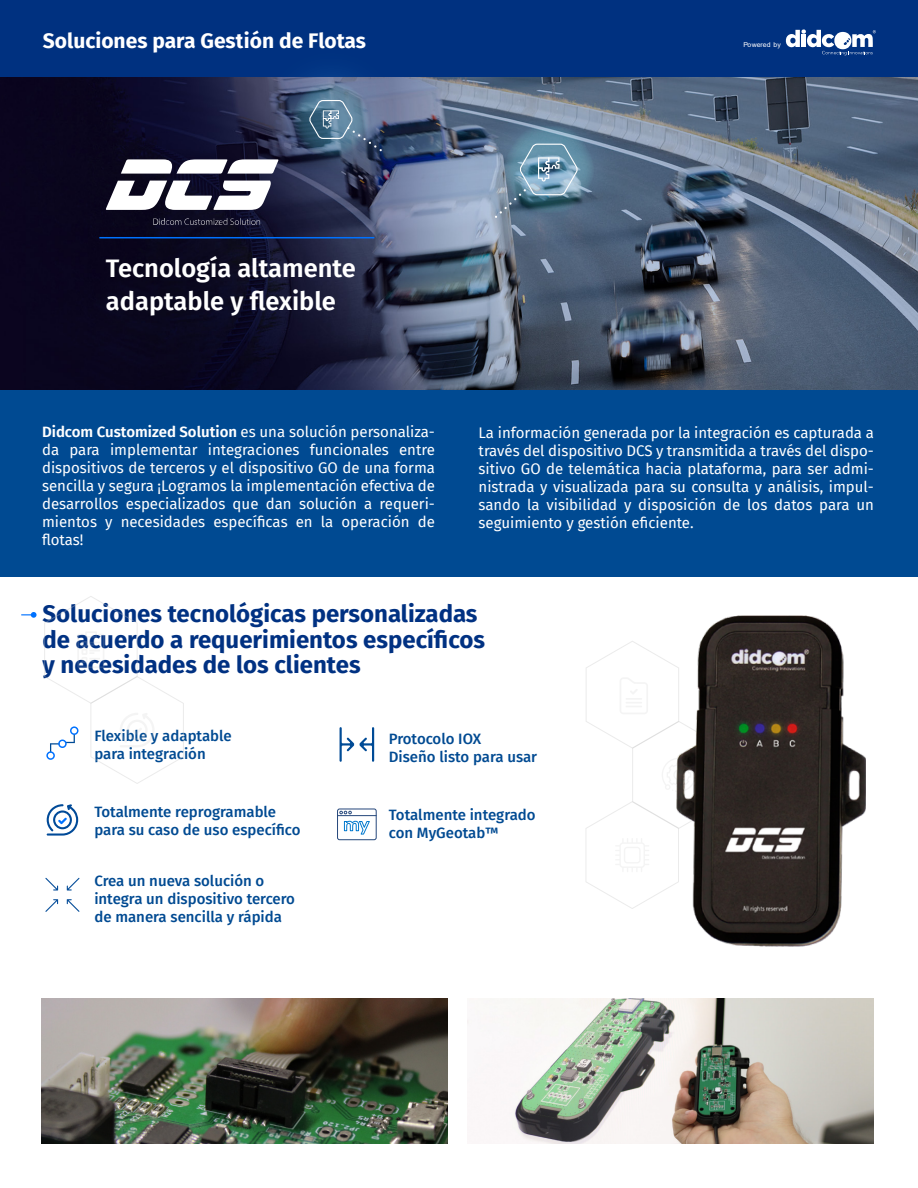
<style>
.page{position:relative;width:918px;height:1188px;background:#fff}
.page>*{position:absolute;margin:0;border:0;box-sizing:border-box;transform-origin:0 0}
.t1{font:600 25.5px/33px "Fira Sans";color:#fff}
.t2{font:700 24px/25.5px "Fira Sans";color:#003182}
.t3{font:700 21px "Fira Sans";color:#fff}
.t4{font:15px/18px "Fira Sans";color:#fff;text-align:justify}
.t5{font:500 15px/18px "Fira Sans";color:#004a92}
.t6{font:6.6px "Arial";color:#fff;scale:1.04 1}
.s1{font-weight:600}
</style>
<div class="page">
<svg style="left:586px;top:641px;width:90px;height:268px"></svg>
<img style="left:0;top:77px;width:918px;height:314px">
<img style="left:452px;top:77px;width:194px;height:188px">
<img style="left:497px;top:121px;width:103px;height:97px">
<div style="left:0;top:391px;width:918px;height:186px;background:#004a92"></div>
<svg style="left:21px;top:612px;width:16px;height:6px"></svg>
<div style="left:337px;top:809px;width:40px;height:31px;border:1px solid #25477b;border-radius:2px"></div>
<hr style="left:338px;top:815px;width:38px;height:1px;background:#25477b">
<svg style="left:339px;top:811px;width:13px;height:3px"></svg>
<svg style="left:344px;top:820px;width:26px;height:15px"></svg>
<div style="left:0;top:0;width:918px;height:77px;background:#003180"></div>
<svg style="left:786px;top:29px;width:90px;height:27px"></svg>
<img style="left:437px;top:130px;width:148px;height:147px">
<img style="left:444px;top:138px;width:134px;height:131px">
<img style="left:290px;top:77px;width:151px;height:136px">
<img style="left:421px;top:77px;width:12px;height:126px">
<svg style="left:106px;top:181px;width:165px;height:29px"></svg>
<svg style="left:121px;top:159px;width:120px;height:15px"></svg>
<svg style="left:153px;top:218px;width:107px;height:7px"></svg>
<svg style="left:475px;top:126px;width:119px;height:112px;background:#6d89a0"></svg>
<img style="left:241px;top:77px;width:180px;height:131px">
<img style="left:287px;top:77px;width:88px;height:85px">
<svg style="left:292px;top:82px;width:110px;height:92px;background:#4e6381"></svg>
<svg style="left:47px;top:804px;width:31px;height:32px"></svg>
<svg style="left:67px;top:899px;width:13px;height:13px"></svg>
<svg style="left:67px;top:878px;width:13px;height:13px"></svg>
<svg style="left:45px;top:899px;width:13px;height:13px"></svg>
<svg style="left:45px;top:878px;width:13px;height:13px"></svg>
<svg style="left:340px;top:727px;width:34px;height:35px"></svg>
<img style="left:676px;top:615px;width:189px;height:332px">
<hr style="left:99px;top:237px;width:275px;height:1px;background:#0072ff">
<svg style="left:44px;top:596px;width:140px;height:188px"></svg>
<img style="left:41px;top:999px;width:406px;height:145px">
<img style="left:468px;top:999px;width:406px;height:145px">
<h3 class="t3" style="left:43px;top:23px;width:325px">Soluciones para Gestión de Flotas</h3>
<h1 class="t1" style="left:106px;top:250px;width:252px">Tecnología altamente adaptable y flexible</h1>
<p class="t6" style="left:743px;top:40px;width:38px">Powered by</p>
<p class="t4" style="left:42px;top:423px;width:395px"><span class="s1">Didcom Customized Solution</span> es una solución personaliza&shy;da para implementar integraciones funcionales entre dispositivos de terceros y el dispositivo GO de una forma sencilla y segura ¡Logramos la implementación efectiva de desarrollos especializados que dan solución a requeri&shy;mientos y necesidades específicas en la operación de flotas!</p>
<p class="t4" style="left:479px;top:424px;width:397px">La información generada por la integración es capturada a través del dispositivo DCS y transmitida a través del dispo&shy;sitivo GO de telemática hacia plataforma, para ser admi&shy;nistrada y visualizada para su consulta y análisis, impul&shy;sando la visibilidad y disposición de los datos para un seguimiento y gestión eficiente.</p>
<h2 class="t2" style="left:43px;top:599px;width:444px">Soluciones tecnológicas personalizadas de acuerdo a requerimientos específicos y necesidades de los clientes</h2>
<p class="t5" style="left:94px;top:726px;width:139px">Flexible y adaptable para integración</p>
<p class="t5" style="left:94px;top:802px;width:208px">Totalmente reprogramable para su caso de uso específico</p>
<p class="t5" style="left:94px;top:871px;width:202px">Crea un nueva solución o integra un dispositivo tercero de manera sencilla y rápida</p>
<p class="t5" style="left:389px;top:729px;width:150px">Protocolo IOX<br>Diseño listo para usar</p>
<p class="t5" style="left:389px;top:805px;width:148px">Totalmente integrado con MyGeotab™</p>
</div>
